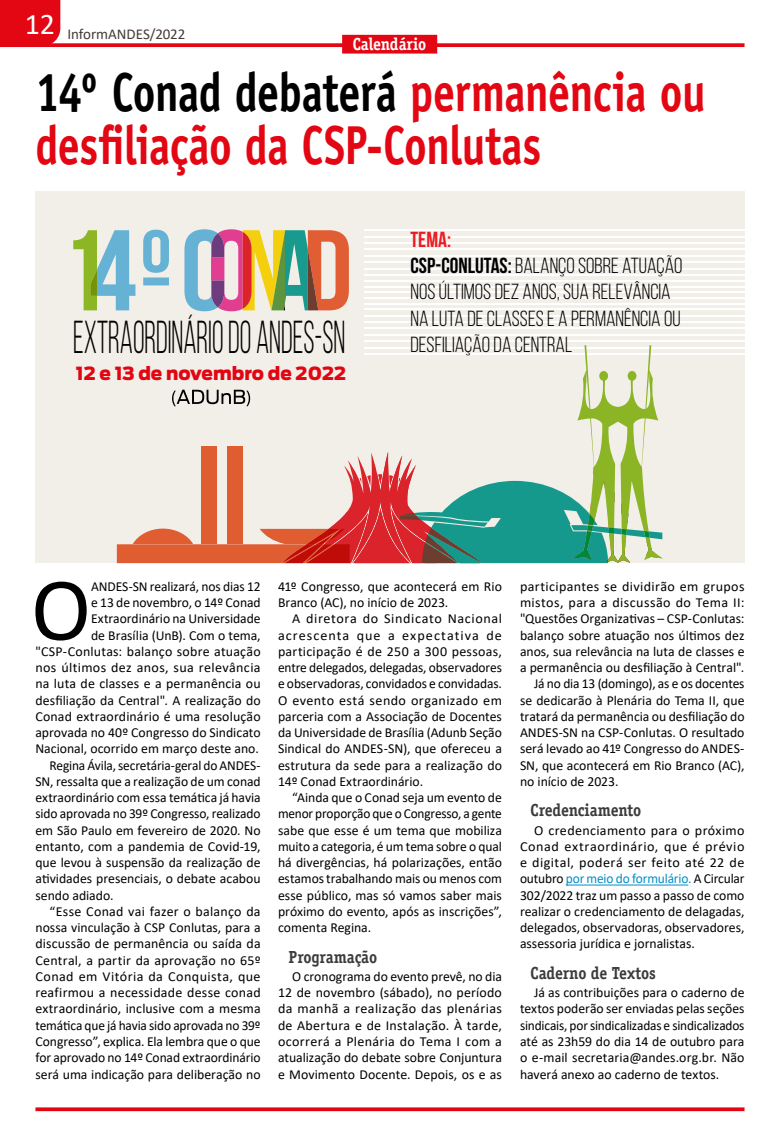
<style>
.page{position:relative;width:780px;height:1134px;background:#fff}
.page>*{position:absolute;margin:0;border:0;box-sizing:border-box;transform-origin:0 0}
.t1{font:90.5px "Calibri";color:#000}
.t2{font:700 55px/53.8px "Officina Sans Std";letter-spacing:-.01em;color:#e30613;scale:.8 1}
.t3{font:46.12px "Bebas Neue";color:#000;scale:.65 1}
.t4{font:21.75px/26.1px "Bebas Neue";color:#000}
.t5{font:900 18px "Antenna";color:#e20613}
.t6{font:700 17.5px "Officina Serif Std";letter-spacing:-.01em;color:#3c3c3b;scale:.9 1}
.t7{font:700 17.5px "Officina Serif Std";letter-spacing:-.01em;color:#fff;scale:.9 1}
.t8{font:15px "Calibri";letter-spacing:-.005em;color:#453a36}
.t9{font:13.75px/16.2px "Calibri";color:#000;text-align:justify}
.t10{font:13.75px "Calibri";letter-spacing:.025em;color:#000}
.t11{font:13.75px "Calibri";letter-spacing:.03em;color:#000}
.t12{font:13.75px "Calibri";letter-spacing:.02em;color:#000}
.s1{color:#000}
.s2{font-weight:700;color:#ec1c24}
.s3{font-weight:700}
.s4{color:#008eca}
</style>
<div class="page">
<svg style="left:35px;top:1107px;width:709px;height:4px;background:#e5202b"></svg>
<div style="left:0;top:0;width:60px;height:43px;background:#e30613"></div>
<svg style="left:0;top:43px;width:744px;height:4px;background:#e41622"></svg>
<div style="left:342px;top:35px;width:95px;height:19px;background:#e30613"></div>
<hr style="left:565px;top:884px;width:123px;height:1px;background:#008eca">
<div style="left:35px;top:191px;width:709px;height:372px;background:#f2eee8"></div>
<hr style="left:364px;top:229px;width:380px;height:2px;background:#fff">
<hr style="left:364px;top:236px;width:380px;height:2px;background:#fff">
<hr style="left:364px;top:242px;width:380px;height:2px;background:#fff">
<hr style="left:364px;top:248px;width:380px;height:2px;background:#fff">
<hr style="left:364px;top:255px;width:380px;height:2px;background:#fff">
<hr style="left:364px;top:261px;width:380px;height:2px;background:#fff">
<hr style="left:364px;top:268px;width:380px;height:2px;background:#fff">
<hr style="left:364px;top:274px;width:380px;height:2px;background:#fff">
<hr style="left:364px;top:280px;width:380px;height:2px;background:#fff">
<hr style="left:364px;top:286px;width:380px;height:2px;background:#fff">
<hr style="left:364px;top:291px;width:380px;height:2px;background:#fff">
<hr style="left:364px;top:297px;width:380px;height:2px;background:#fff">
<hr style="left:364px;top:302px;width:380px;height:2px;background:#fff">
<hr style="left:364px;top:308px;width:380px;height:2px;background:#fff">
<hr style="left:364px;top:315px;width:380px;height:2px;background:#fff">
<hr style="left:364px;top:321px;width:380px;height:2px;background:#fff">
<hr style="left:364px;top:327px;width:380px;height:2px;background:#fff">
<hr style="left:364px;top:334px;width:380px;height:2px;background:#fff">
<hr style="left:364px;top:340px;width:380px;height:2px;background:#fff">
<hr style="left:364px;top:347px;width:380px;height:2px;background:#fff">
<hr style="left:364px;top:353px;width:380px;height:2px;background:#fff">
<svg style="left:73px;top:230px;width:62px;height:80px"></svg>
<svg style="left:143px;top:230px;width:26px;height:55px"></svg>
<svg style="left:184px;top:229px;width:165px;height:82px"></svg>
<svg style="left:117px;top:345px;width:546px;height:218px"></svg>
<p class="t8" style="left:25px;top:24px;width:162px"><sup>12</sup> InformANDES/2022</p>
<p class="t7" style="left:353px;top:33px;width:83px">Calendário</p>
<h2 class="t2" style="left:35px;top:64px;width:839px"><span class="s1">14º Conad debaterá</span> permanência ou desfiliação da CSP-Conlutas</h2>
<h3 class="t3" style="left:73px;top:313px;width:420px">EXTRAORDINÁRIO DO ANDES-SN</h3>
<h3 class="t5" style="left:76px;top:362px;width:272px">12 e 13 de novembro de 2022</h3>
<h3 class="t4" style="left:410px;top:226px;width:273px"><span class="s2">TEMA:<br></span><span class="s3">CSP-CONLUTAS:</span> BALANÇO SOBRE ATUAÇÃO<br>NOS ÚLTIMOS DEZ ANOS, SUA RELEVÂNCIA<br>NA LUTA DE CLASSES E A PERMANÊNCIA OU<br>DESFILIAÇÃO DA CENTRAL</h3>
<h1 class="t1" style="left:31px;top:547px;width:61px">O</h1>
<p class="t9" style="left:91px;top:578px;width:171px">ANDES-SN realizará, nos dias 12</p>
<p class="t9" style="left:91px;top:594px;width:171px">e 13 de novembro, o 14º Conad</p>
<p class="t9" style="left:91px;top:610px;width:171px">Extraordinário na Universidade</p>
<p class="t9" style="left:91px;top:627px;width:171px">de Brasília (UnB). Com o tema,</p>
<p class="t9" style="left:35px;top:643px;width:227px">"CSP-Conlutas: balanço sobre atuação</p>
<p class="t10" style="left:35px;top:658px;width:227px">nos últimos dez anos, sua relevância</p>
<p class="t9" style="left:35px;top:675px;width:227px">na luta de classes e a permanência ou</p>
<p class="t9" style="left:35px;top:692px;width:227px">desfiliação da Central". A realização do</p>
<p class="t9" style="left:35px;top:708px;width:227px">Conad extraordinário é uma resolução</p>
<p class="t9" style="left:35px;top:724px;width:227px">aprovada no 40º Congresso do Sindicato</p>
<p class="t9" style="left:35px;top:740px;width:225px">Nacional, ocorrido em março deste ano.</p>
<p class="t9" style="left:50px;top:757px;width:212px">Regina Ávila, secretária-geral do ANDES-</p>
<p class="t9" style="left:35px;top:773px;width:227px">SN, ressalta que a realização de um conad</p>
<p class="t9" style="left:35px;top:789px;width:227px">extraordinário com essa temática já havia</p>
<p class="t9" style="left:35px;top:805px;width:227px">sido aprovada no 39º Congresso, realizado</p>
<p class="t9" style="left:35px;top:822px;width:227px">em São Paulo em fevereiro de 2020. No</p>
<p class="t9" style="left:35px;top:838px;width:227px">entanto, com a pandemia de Covid-19,</p>
<p class="t9" style="left:35px;top:854px;width:227px">que levou à suspensão da realização de</p>
<p class="t9" style="left:35px;top:870px;width:227px">atividades presenciais, o debate acabou</p>
<p class="t9" style="left:35px;top:887px;width:80px">sendo adiado.</p>
<p class="t12" style="left:50px;top:902px;width:212px">“Esse Conad vai fazer o balanço da</p>
<p class="t9" style="left:35px;top:919px;width:227px">nossa vinculação à CSP Conlutas, para a</p>
<p class="t9" style="left:35px;top:935px;width:227px">discussão de permanência ou saída da</p>
<p class="t9" style="left:35px;top:952px;width:227px">Central, a partir da aprovação no 65º</p>
<p class="t11" style="left:35px;top:967px;width:227px">Conad em Vitória da Conquista, que</p>
<p class="t9" style="left:35px;top:984px;width:227px">reafirmou a necessidade desse conad</p>
<p class="t9" style="left:35px;top:1000px;width:227px">extraordinário, inclusive com a mesma</p>
<p class="t9" style="left:35px;top:1017px;width:227px">temática que já havia sido aprovada no 39º</p>
<p class="t9" style="left:35px;top:1033px;width:227px">Congresso”, explica. Ela lembra que o que</p>
<p class="t9" style="left:35px;top:1049px;width:227px">for aprovado no 14º Conad extraordinário</p>
<p class="t9" style="left:35px;top:1065px;width:227px">será uma indicação para deliberação no</p>
<p class="t9" style="left:278px;top:578px;width:225px">41º Congresso, que acontecerá em Rio<br>Branco (AC), no início de 2023.</p>
<p class="t9" style="left:278px;top:610px;width:225px;text-indent:14px">A diretora do Sindicato Nacional acrescenta que a expectativa de participação é de 250 a 300 pessoas, entre delegados, delegadas, observadores e observadoras, convidados e convidadas.<br>O evento está sendo organizado em parceria com a Associação de Docentes da Universidade de Brasília (Adunb Seção Sindical do ANDES-SN), que ofereceu a estrutura da sede para a realização do 14º Conad Extraordinário.</p>
<p class="t9" style="left:278px;top:789px;width:225px;text-indent:14px">“Ainda que o Conad seja um evento de menor proporção que o Congresso, a gente sabe que esse é um tema que mobiliza muito a categoria, é um tema sobre o qual há divergências, há polarizações, então estamos trabalhando mais ou menos com esse público, mas só vamos saber mais próximo do evento, após as inscrições”, comenta Regina.</p>
<p class="t6" style="left:288px;top:946px;width:100px">Programação</p>
<p class="t9" style="left:278px;top:968px;width:225px;text-indent:14px">O cronograma do evento prevê, no dia 12 de novembro (sábado), no período da manhã a realização das plenárias de Abertura e de Instalação. À tarde, ocorrerá a Plenária do Tema I com a atualização do debate sobre Conjuntura e Movimento Docente. Depois, os e as</p>
<p class="t10" style="left:520px;top:577px;width:226px">participantes se dividirão em grupos</p>
<p class="t10" style="left:520px;top:593px;width:226px">mistos, para a discussão do Tema II:</p>
<p class="t9" style="left:520px;top:610px;width:226px">"Questões Organizativas – CSP-Conlutas:</p>
<p class="t9" style="left:520px;top:627px;width:226px">balanço sobre atuação nos últimos dez</p>
<p class="t9" style="left:520px;top:643px;width:226px">anos, sua relevância na luta de classes e</p>
<p class="t9" style="left:520px;top:659px;width:226px">a permanência ou desfiliação à Central".</p>
<p class="t9" style="left:534px;top:675px;width:212px">Já no dia 13 (domingo), as e os docentes</p>
<p class="t9" style="left:520px;top:692px;width:226px">se dedicarão à Plenária do Tema II, que</p>
<p class="t9" style="left:520px;top:708px;width:226px">tratará da permanência ou desfiliação do</p>
<p class="t9" style="left:520px;top:724px;width:226px">ANDES-SN na CSP-Conlutas. O resultado</p>
<p class="t9" style="left:520px;top:740px;width:226px">será levado ao 41º Congresso do ANDES-</p>
<p class="t9" style="left:520px;top:757px;width:226px">SN, que acontecerá em Rio Branco (AC),</p>
<p class="t9" style="left:520px;top:773px;width:100px">no início de 2023.</p>
<p class="t6" style="left:530px;top:799px;width:124px">Credenciamento</p>
<p class="t9" style="left:520px;top:822px;width:226px;text-indent:14px">O credenciamento para o próximo Conad extraordinário, que é prévio e digital, poderá ser feito até 22 de outubro <span class="s4">por meio do formulário.</span> A Circular 302/2022 traz um passo a passo de como realizar o credenciamento de delagadas, delegados, observadoras, observadores, assessoria jurídica e jornalistas.</p>
<p class="t6" style="left:530px;top:962px;width:140px">Caderno de Textos</p>
<p class="t9" style="left:520px;top:984px;width:226px;text-indent:14px">Já as contribuições para o caderno de textos poderão ser enviadas pelas seções sindicais, por sindicalizadas e sindicalizados até as 23h59 do dia 14 de outubro para o e-mail secretaria@andes.org.br. Não haverá anexo ao caderno de textos.</p>
</div>
